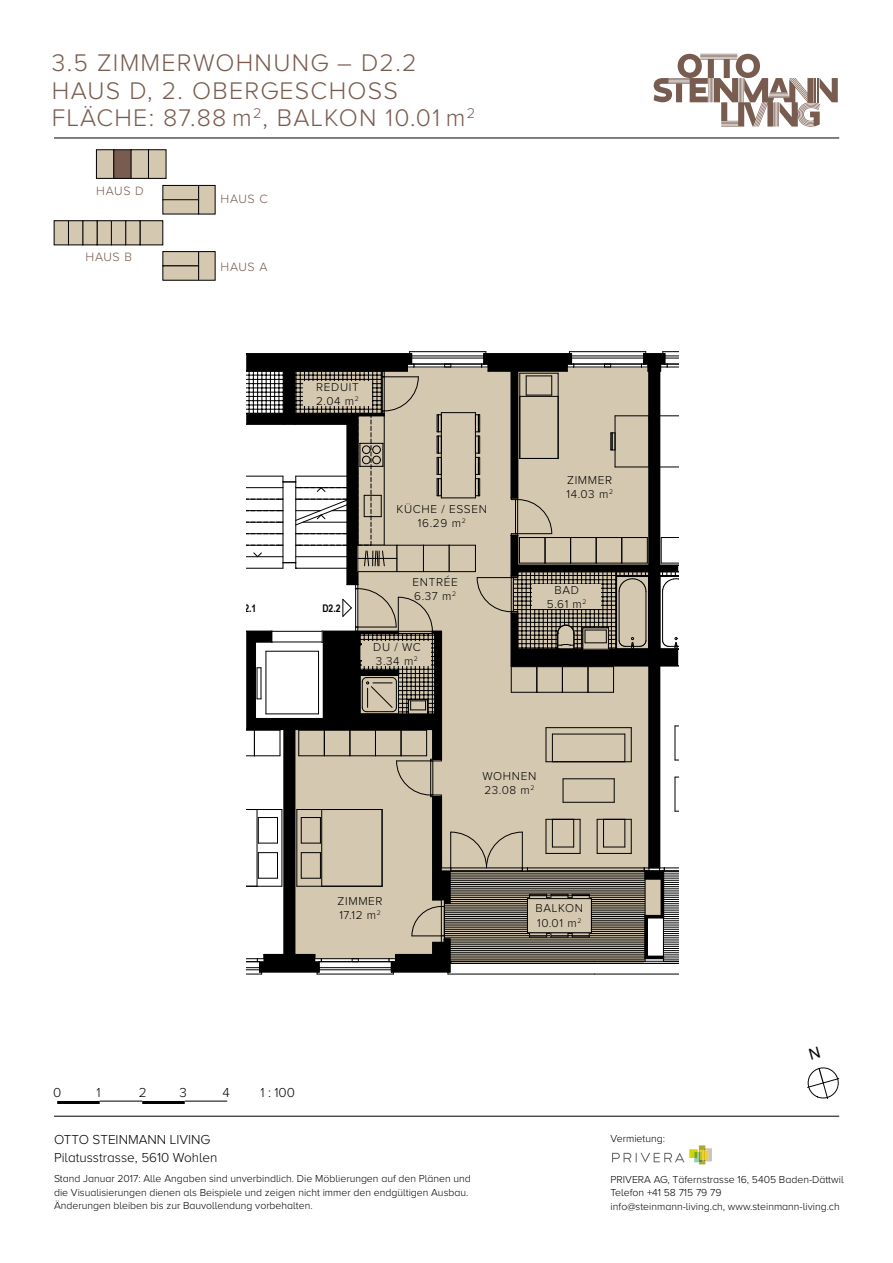
<style>
.page{position:relative;width:893px;height:1263px;background:#fff}
.page>*{position:absolute;margin:0;border:0;box-sizing:border-box;transform-origin:0 0}
.t1{font:300 24.9px/27.8px "Proxima Nova A";letter-spacing:.05em;color:#795c50}
.t2{font:300 13.5px/18px "Proxima Nova A";color:#000}
.t3{font:300 12.45px "Proxima Nova A";letter-spacing:.05em;color:#795c50}
.t4{font:300 11.85px/14.2px "Proxima Nova A";letter-spacing:.05em;color:#000}
.t5{font:300 10.5px/13.5px "Proxima Nova A";color:#000}
.t6{font:700 10.5px "Arial Narrow";color:#020203}
</style>
<div class="page">
<svg style="left:612px;top:1145px;width:100px;height:19px"></svg>
<hr style="left:54px;top:1116px;width:785px;height:1px;background:#000">
<svg style="left:807px;top:1067px;width:33px;height:32px"></svg>
<hr style="left:57px;top:1101px;width:43px;height:3px;background:#000">
<hr style="left:142px;top:1101px;width:43px;height:3px;background:#000">
<hr style="left:100px;top:1101px;width:42px;height:1px;background:#000">
<hr style="left:185px;top:1101px;width:42px;height:1px;background:#000">
<svg style="left:654px;top:54px;width:184px;height:73px"></svg>
<hr style="left:54px;top:138px;width:785px;height:1px;background:#000">
<div style="left:96px;top:150px;width:18px;height:28px;background:#d5c8b0"></div>
<div style="left:96px;top:150px;width:18px;height:28px;border:1px solid #000"></div>
<div style="left:114px;top:150px;width:17px;height:28px;background:#795c50"></div>
<div style="left:131px;top:150px;width:18px;height:28px;background:#d5c8b0"></div>
<div style="left:148px;top:150px;width:18px;height:28px;background:#d5c8b0"></div>
<div style="left:148px;top:150px;width:18px;height:28px;border:1px solid #000"></div>
<div style="left:199px;top:185px;width:16px;height:29px;background:#d5c8b0"></div>
<div style="left:163px;top:185px;width:36px;height:15px;background:#d5c8b0"></div>
<div style="left:163px;top:185px;width:36px;height:15px;border:1px solid #000"></div>
<div style="left:163px;top:200px;width:36px;height:14px;background:#d5c8b0"></div>
<div style="left:199px;top:252px;width:16px;height:28px;background:#d5c8b0"></div>
<div style="left:140px;top:221px;width:23px;height:24px;background:#d5c8b0"></div>
<div style="left:140px;top:221px;width:23px;height:24px;border:1px solid #000"></div>
<div style="left:126px;top:221px;width:14px;height:24px;background:#d5c8b0"></div>
<div style="left:111px;top:221px;width:15px;height:24px;background:#d5c8b0"></div>
<div style="left:111px;top:221px;width:15px;height:24px;border:1px solid #000"></div>
<div style="left:97px;top:221px;width:14px;height:24px;background:#d5c8b0"></div>
<div style="left:97px;top:221px;width:14px;height:24px;border:1px solid #000"></div>
<div style="left:83px;top:221px;width:14px;height:24px;background:#d5c8b0"></div>
<div style="left:68px;top:221px;width:15px;height:24px;background:#d5c8b0"></div>
<div style="left:68px;top:221px;width:15px;height:24px;border:1px solid #000"></div>
<div style="left:54px;top:221px;width:14px;height:24px;background:#d5c8b0"></div>
<div style="left:54px;top:221px;width:15px;height:24px;border:1px solid #000"></div>
<div style="left:163px;top:252px;width:36px;height:14px;background:#d5c8b0"></div>
<div style="left:163px;top:251px;width:36px;height:15px;border:1px solid #000"></div>
<div style="left:163px;top:266px;width:36px;height:14px;background:#d5c8b0"></div>
<svg style="left:246px;top:719px;width:195px;height:252px"></svg>
<hr style="left:441px;top:633px;width:1px;height:88px;background:#020203">
<hr style="left:441px;top:721px;width:1px;height:38px;background:#020203">
<hr style="left:294px;top:729px;width:1px;height:226px;background:#020203">
<hr style="left:260px;top:971px;width:59px;height:2px;background:#020203">
<hr style="left:283px;top:729px;width:2px;height:226px;background:#020203">
<hr style="left:594px;top:974px;width:84px;height:1px;background:#000">
<hr style="left:448px;top:974px;width:146px;height:1px;background:#000">
<hr style="left:410px;top:351px;width:76px;height:1px;background:#000">
<hr style="left:569px;top:351px;width:77px;height:1px;background:#000">
<hr style="left:317px;top:974px;width:76px;height:1px;background:#000">
<hr style="left:257px;top:809px;width:1px;height:77px;background:#000">
<svg style="left:246px;top:729px;width:38px;height:27px"></svg>
<hr style="left:246px;top:809px;width:36px;height:1px;background:#000">
<hr style="left:282px;top:809px;width:1px;height:77px;background:#000">
<hr style="left:246px;top:886px;width:36px;height:1px;background:#000">
<svg style="left:258px;top:852px;width:20px;height:27px"></svg>
<svg style="left:258px;top:817px;width:20px;height:27px"></svg>
<svg style="left:246px;top:954px;width:38px;height:21px"></svg>
<svg style="left:511px;top:355px;width:167px;height:371px"></svg>
<hr style="left:644px;top:353px;width:21px;height:2px;background:#020203">
<svg style="left:660px;top:351px;width:18px;height:21px"></svg>
<hr style="left:659px;top:371px;width:1px;height:194px;background:#020203">
<svg style="left:659px;top:537px;width:20px;height:54px"></svg>
<hr style="left:659px;top:572px;width:1px;height:77px;background:#020203">
<svg style="left:660px;top:637px;width:18px;height:13px"></svg>
<svg style="left:660px;top:665px;width:18px;height:2px"></svg>
<hr style="left:659px;top:666px;width:1px;height:202px;background:#020203">
<hr style="left:648px;top:666px;width:2px;height:202px;background:#020203">
<svg style="left:295px;top:726px;width:383px;height:248px;background:#aca392"></svg>
<div style="left:527px;top:898px;width:64px;height:35px;background:linear-gradient(to right,#d5c8b0,#d5c8b0)"></div>
<hr style="left:591px;top:898px;width:1px;height:35px;background:#000">
<hr style="left:527px;top:932px;width:64px;height:1px;background:#000">
<hr style="left:527px;top:898px;width:1px;height:35px;background:#000">
<hr style="left:527px;top:898px;width:64px;height:1px;background:#000">
<svg style="left:246px;top:352px;width:404px;height:367px"></svg>
<div style="left:303px;top:381px;width:69px;height:24px;background:#d5c8b0"></div>
<div style="left:533px;top:584px;width:68px;height:25px;background:#d5c8b0"></div>
<div style="left:363px;top:641px;width:68px;height:25px;background:#d5c8b0"></div>
<div style="left:534px;top:902px;width:51px;height:25px;background:#d5c8b0"></div>
<div style="left:310px;top:895px;width:100px;height:24px;background:#d5c8b0"></div>
<div style="left:540px;top:474px;width:99px;height:25px;background:#d5c8b0"></div>
<h1 class="t1" style="left:52px;top:49px;width:425px">3.5 ZIMMERWOHNUNG – D2.2<br>HAUS D, 2. OBERGESCHOSS<br>FLÄCHE: 87.88 m<sup>2</sup>, BALKON 10.01 m<sup>2</sup></h1>
<p class="t3" style="left:96px;top:184px;width:49px">HAUS D</p>
<p class="t3" style="left:86px;top:250px;width:48px">HAUS B</p>
<p class="t3" style="left:221px;top:192px;width:49px">HAUS C</p>
<p class="t3" style="left:221px;top:260px;width:48px">HAUS A</p>
<p class="t4" style="left:316px;top:379px;width:44px">REDUIT<br>2.04 m<sup>2</sup></p>
<p class="t6" style="left:238px;top:600px;width:20px">D2.1</p>
<p class="t6" style="left:322px;top:600px;width:20px">D2.2</p>
<p class="t4" style="left:397px;top:501px;width:92px;text-align:center">KÜCHE / ESSEN<br>16.29 m<sup>2</sup></p>
<p class="t4" style="left:413px;top:575px;width:47px">ENTRÉE<br>6.37 m<sup>2</sup></p>
<p class="t4" style="left:373px;top:640px;width:49px">DU / WC<br>3.34 m<sup>2</sup></p>
<p class="t4" style="left:566px;top:473px;width:48px">ZIMMER<br>14.03 m<sup>2</sup></p>
<p class="t4" style="left:547px;top:583px;width:41px;text-align:center">BAD<br>5.61 m<sup>2</sup></p>
<p class="t4" style="left:483px;top:768px;width:55px">WOHNEN<br>23.08 m<sup>2</sup></p>
<p class="t4" style="left:338px;top:893px;width:47px">ZIMMER<br>17.12 m<sup>2</sup></p>
<p class="t4" style="left:536px;top:901px;width:49px">BALKON<br>10.01 m<sup>2</sup></p>
<p class="t2" style="left:53px;top:1083px;width:10px">0</p>
<p class="t2" style="left:260px;top:1083px;width:36px">1 : 100</p>
<p class="t2" style="left:54px;top:1131px;width:165px">OTTO STEINMANN LIVING<br>Pilatusstrasse, 5610 Wohlen</p>
<p class="t2" style="left:97px;top:1083px;width:6px">1</p>
<p class="t2" style="left:139px;top:1083px;width:9px">2</p>
<p class="t2" style="left:180px;top:1083px;width:9px">3</p>
<p class="t2" style="left:223px;top:1083px;width:9px">4</p>
<p class="t5" style="left:54px;top:1172px;width:418px">Stand Januar 2017: Alle Angaben sind unverbindlich. Die Möblierungen auf den Plänen und die Visualisierungen dienen als Beispiele und zeigen nicht immer den endgültigen Ausbau.<br>Änderungen bleiben bis zur Bauvollendung vorbehalten.</p>
<p class="t5" style="left:611px;top:1132px;width:56px">Vermietung:</p>
<p class="t5" style="left:611px;top:1172px;width:235px">PRIVERA AG, Täfernstrasse 16, 5405 Baden-Dättwil<br>Telefon +41 58 715 79 79<br>info@steinmann-living.ch, www.steinmann-living.ch</p>
</div>
